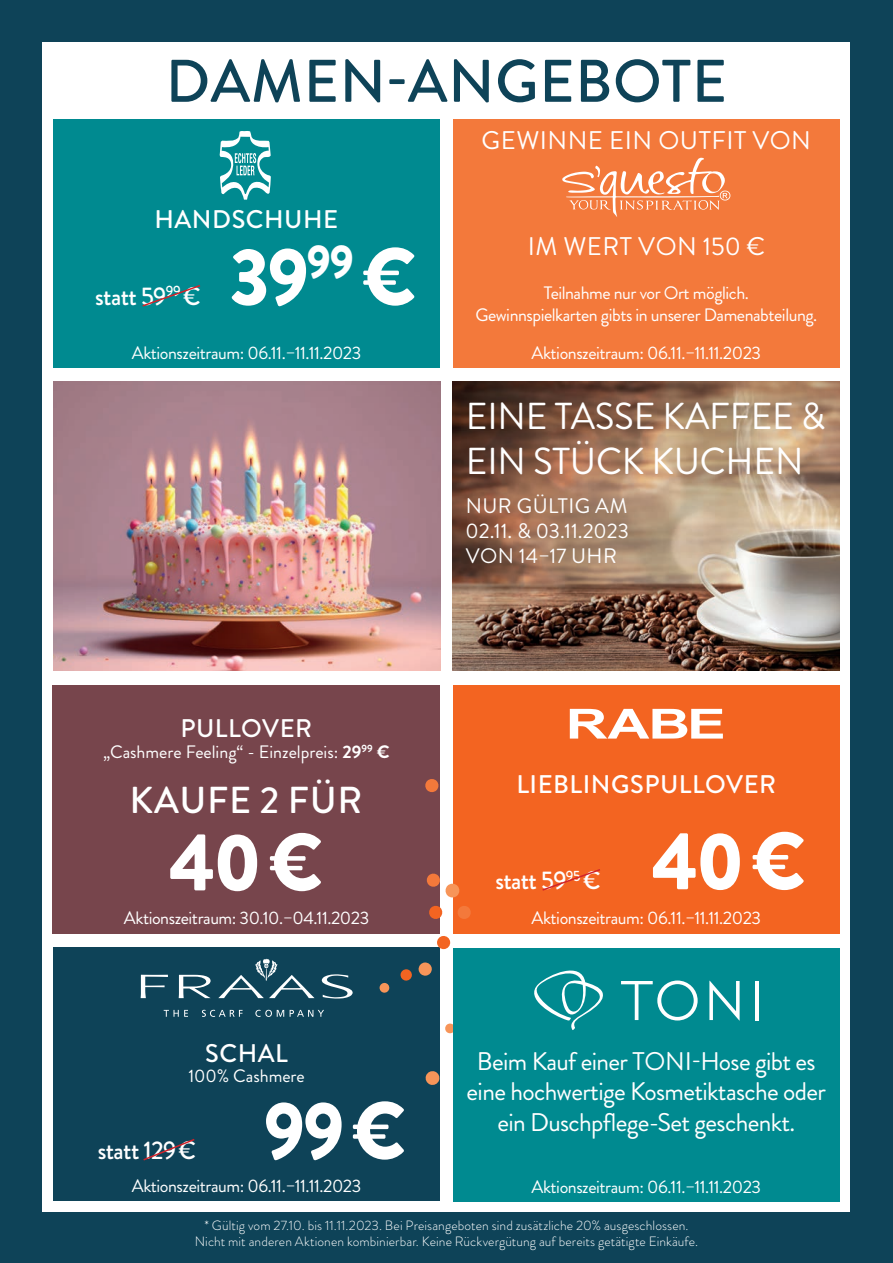
<style>
.page{position:relative;width:893px;height:1263px;background:#0e4358}
.page>*{position:absolute;margin:0;border:0;box-sizing:border-box;transform-origin:0 0}
.t1{font:900 81px "Brandon Grotesque";letter-spacing:-.025em;color:#fff;scale:.95 1}
.t2{font:500 60px "Brandon Grotesque";letter-spacing:.01em;color:#0e4358}
.t3{font:37.5px/45px "Brandon Grotesque";letter-spacing:-.005em;color:#fff}
.t4{font:500 37.5px "Brandon Grotesque";letter-spacing:.02em;color:#fff}
.t5{font:25.5px/30.6px "Brandon Grotesque";letter-spacing:-.025em;color:#fff;text-align:center}
.t6{font:500 25.5px "Brandon Grotesque";letter-spacing:.02em;color:#fff}
.t7{font:25.5px "Brandon Grotesque";letter-spacing:.02em;color:#fff}
.t8{font:500 25.5px "Brandon Grotesque";letter-spacing:.02em;color:#fff;scale:.95 1}
.t9{font:500 25.5px "Brandon Grotesque";letter-spacing:-.025em;color:#fff;scale:.95 1}
.t10{font:21px/25.2px "Brandon Grotesque";letter-spacing:.015em;color:#fff;text-align:justify}
.t11{font:18px/22.5px "Brandon Grotesque";letter-spacing:-.025em;color:#fff;text-align:center}
.t12{font:18px "Brandon Grotesque";color:#fff}
.t13{font:300 13.5px/16.2px "Brandon Grotesque";letter-spacing:.005em;color:#fff;text-align:center}
.s1{font-weight:700}
</style>
<div class="page">
<div style="left:43px;top:43px;width:807px;height:1169px;background:#fff"></div>
<div style="left:453px;top:119px;width:387px;height:249px;background:#f3793b"></div>
<div style="left:53px;top:119px;width:387px;height:249px;background:#008a90"></div>
<img style="left:53px;top:381px;width:387px;height:289px">
<img style="left:453px;top:381px;width:387px;height:289px">
<div style="left:53px;top:948px;width:387px;height:253px;background:#0e4358"></div>
<div style="left:453px;top:685px;width:387px;height:248px;background:#f36421"></div>
<div style="left:53px;top:685px;width:387px;height:248px;background:#77454c"></div>
<div style="left:400px;top:969px;width:12px;height:12px;background:#f36421;border-radius:5px"></div>
<div style="left:379px;top:983px;width:11px;height:10px;background:#f79559;border-radius:50%"></div>
<svg style="left:425px;top:1071px;width:15px;height:14px"></svg>
<svg style="left:445px;top:1023px;width:8px;height:11px"></svg>
<svg style="left:458px;top:906px;width:13px;height:13px"></svg>
<svg style="left:425px;top:779px;width:14px;height:13px"></svg>
<svg style="left:426px;top:873px;width:34px;height:25px"></svg>
<svg style="left:429px;top:905px;width:14px;height:14px"></svg>
<div style="left:437px;top:936px;width:13px;height:13px;background:#f36421;border-radius:50%"></div>
<div style="left:418px;top:962px;width:14px;height:14px;background:#f79559;border-radius:50%"></div>
<svg style="left:570px;top:709px;width:153px;height:29px"></svg>
<svg style="left:142px;top:285px;width:59px;height:22px"></svg>
<svg style="left:141px;top:975px;width:27px;height:23px"></svg>
<svg style="left:322px;top:974px;width:31px;height:24px"></svg>
<svg style="left:179px;top:975px;width:32px;height:23px"></svg>
<svg style="left:218px;top:959px;width:97px;height:39px"></svg>
<svg style="left:164px;top:1010px;width:24px;height:7px"></svg>
<svg style="left:202px;top:1010px;width:41px;height:7px"></svg>
<svg style="left:255px;top:1010px;width:29px;height:7px"></svg>
<svg style="left:290px;top:1010px;width:34px;height:7px"></svg>
<svg style="left:219px;top:131px;width:52px;height:69px"></svg>
<svg style="left:143px;top:1138px;width:52px;height:23px"></svg>
<svg style="left:542px;top:869px;width:58px;height:22px"></svg>
<div style="left:453px;top:948px;width:387px;height:253px;background:#008a90"></div>
<svg style="left:534px;top:970px;width:69px;height:60px"></svg>
<hr style="left:755px;top:981px;width:3px;height:39px;background:#fff">
<svg style="left:621px;top:980px;width:77px;height:40px"></svg>
<svg style="left:709px;top:981px;width:31px;height:39px"></svg>
<svg style="left:562px;top:158px;width:168px;height:59px"></svg>
<h2 class="t2" style="left:166px;top:40px;width:563px">DAMEN-ANGEBOTE</h2>
<h3 class="t7" style="left:482px;top:122px;width:331px">GEWINNE EIN OUTFIT VON</h3>
<h3 class="t6" style="left:154px;top:201px;width:185px">HANDSCHUHE</h3>
<h3 class="t8" style="left:95px;top:278px;width:112px">statt 59<sup>99</sup> €</h3>
<h1 class="t1" style="left:230px;top:220px;width:198px">39<sup>99</sup> €</h1>
<p class="t11" style="left:132px;top:342px;width:231px">Aktionszeitraum: 06.11.–11.11.2023</p>
<h3 class="t7" style="left:528px;top:229px;width:239px">IM WERT VON 150 €</h3>
<p class="t11" style="left:475px;top:282px;width:343px">Teilnahme nur vor Ort möglich.<br>Gewinnspielkarten gibts in unserer Damenabteilung.</p>
<p class="t11" style="left:532px;top:342px;width:231px">Aktionszeitraum: 06.11.–11.11.2023</p>
<h3 class="t3" style="left:466px;top:394px;width:361px">EINE TASSE KAFFEE &amp;<br>EIN STÜCK KUCHEN</h3>
<p class="t10" style="left:466px;top:493px;width:165px">NUR GÜLTIG AM 02.11. &amp; 03.11.2023<br>VON 14–17 UHR</p>
<h3 class="t6" style="left:180px;top:710px;width:133px">PULLOVER</h3>
<p class="t12" style="left:103px;top:740px;width:288px">„Cashmere Feeling“ - Einzelpreis: <span class="s1">29</span><sup>99</sup> <span class="s1">€</span></p>
<h3 class="t4" style="left:130px;top:775px;width:235px">KAUFE 2 FÜR</h3>
<h1 class="t1" style="left:169px;top:805px;width:164px">40€</h1>
<p class="t11" style="left:124px;top:907px;width:247px">Aktionszeitraum: 30.10.–04.11.2023</p>
<h3 class="t6" style="left:205px;top:1036px;width:84px">SCHAL</h3>
<p class="t12" style="left:188px;top:1063px;width:118px">100% Cashmere</p>
<h3 class="t9" style="left:98px;top:1132px;width:105px">statt 129€</h3>
<h1 class="t1" style="left:264px;top:1073px;width:151px">99€</h1>
<p class="t11" style="left:132px;top:1174px;width:231px">Aktionszeitraum: 06.11.–11.11.2023</p>
<h3 class="t6" style="left:516px;top:766px;width:261px">LIEBLINGSPULLOVER</h3>
<h3 class="t8" style="left:495px;top:863px;width:112px">statt 59<sup>95</sup> €</h3>
<h1 class="t1" style="left:652px;top:804px;width:164px">40€</h1>
<p class="t11" style="left:532px;top:907px;width:231px">Aktionszeitraum: 06.11.–11.11.2023</p>
<h3 class="t5" style="left:467px;top:1046px;width:361px">Beim Kauf einer TONI-Hose gibt es eine hochwertige Kosmetiktasche oder ein Duschpflege-Set geschenkt.</h3>
<p class="t11" style="left:532px;top:1176px;width:231px">Aktionszeitraum: 06.11.–11.11.2023</p>
<p class="t13" style="left:195px;top:1217px;width:505px">* Gültig vom 27.10. bis 11.11.2023. Bei Preisangeboten sind zusätzliche 20% ausgeschlossen.<br>Nicht mit anderen Aktionen kombinierbar. Keine Rückvergütung auf bereits getätigte Einkäufe.</p>
</div>
